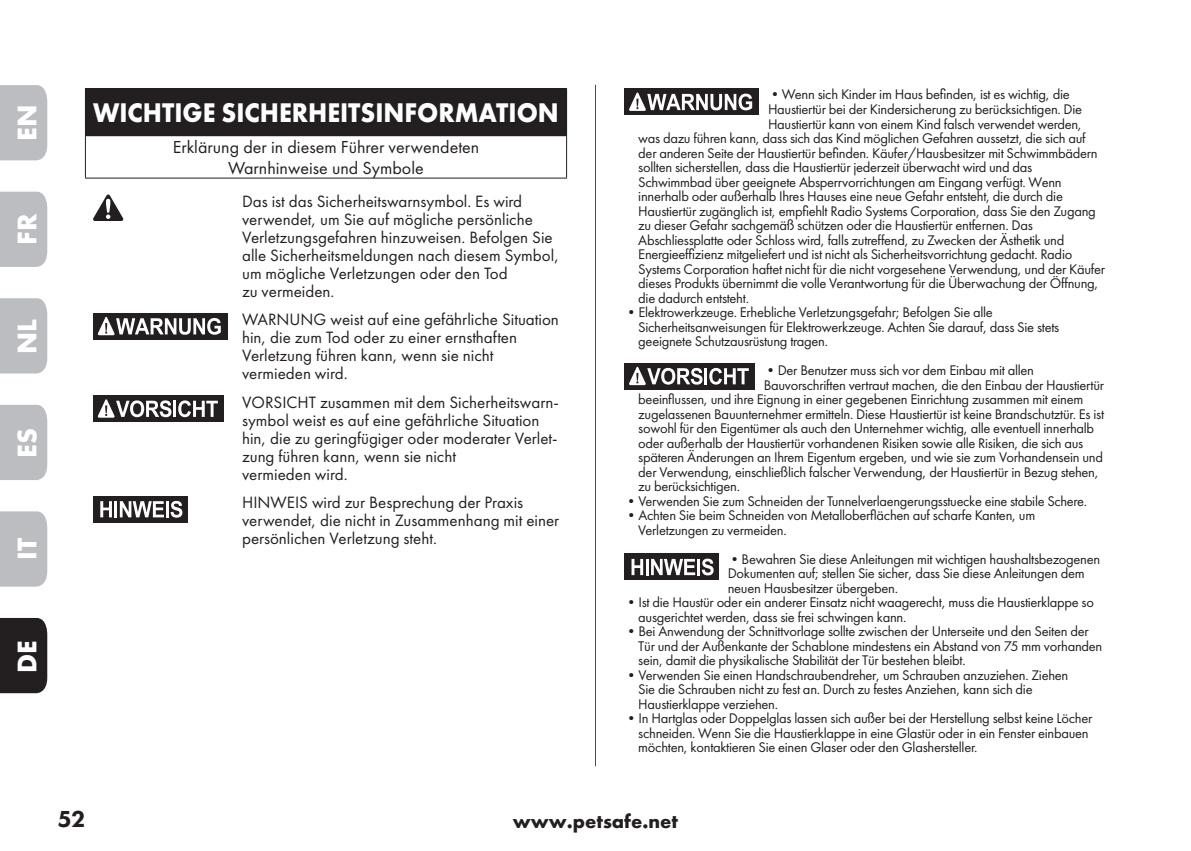
<style>
.page{position:relative;width:1191px;height:851px;background:#fff}
.page>*{position:absolute;margin:0;border:0;box-sizing:border-box;transform-origin:0 0}
.t1{font:28px "Futura PT Bold";color:#fff;scale:.93 1}
.t2{font:28px "Futura PT Bold";color:#fff}
.t3{font:24px "Futura PT Heavy";color:#231f20}
.t4{font:20px "Futura PT Bold";color:#231f20}
.t5{font:18px/21.6px "Futura PT Book";color:#231f20;text-align:center}
.t6{font:17px/18px "Futura PT Book";color:#231f20}
.t7{font:14.4px/14.4px "Futura PT Book";letter-spacing:-.02em;color:#231f20}
</style>
<div class="page">
<div style="left:0;top:85px;width:47px;height:75px;background:#bbbdc0"></div>
<div style="left:0;top:192px;width:47px;height:75px;background:#bbbdc0"></div>
<div style="left:0;top:405px;width:47px;height:75px;background:#bbbdc0"></div>
<div style="left:0;top:298px;width:47px;height:75px;background:#bbbdc0"></div>
<div style="left:0;top:511px;width:47px;height:75px;background:#bbbdc0"></div>
<div style="left:0;top:618px;width:47px;height:75px;background:#231f20"></div>
<hr style="left:595px;top:85px;width:1px;height:680px;background:#006c67">
<div style="left:624px;top:89px;width:134px;height:26px;background:#231f20"></div>
<svg style="left:629px;top:92px;width:123px;height:19px"></svg>
<div style="left:624px;top:363px;width:130px;height:26px;background:#231f20"></div>
<hr style="left:704px;top:368px;width:3px;height:16px;background:#fff">
<svg style="left:709px;top:368px;width:40px;height:16px"></svg>
<svg style="left:629px;top:366px;width:73px;height:19px"></svg>
<div style="left:624px;top:553px;width:94px;height:27px;background:#231f20"></div>
<svg style="left:631px;top:559px;width:12px;height:16px"></svg>
<hr style="left:645px;top:559px;width:3px;height:16px;background:#fff">
<svg style="left:651px;top:559px;width:44px;height:16px"></svg>
<hr style="left:697px;top:559px;width:3px;height:16px;background:#fff">
<svg style="left:702px;top:558px;width:11px;height:17px"></svg>
<div style="left:85px;top:88px;width:481px;height:48px;background:#231f20"></div>
<hr style="left:566px;top:89px;width:1px;height:46px;background:#231f20">
<hr style="left:85px;top:88px;width:482px;height:1px;background:#231f20">
<hr style="left:85px;top:136px;width:1px;height:42px;background:#231f20">
<hr style="left:566px;top:136px;width:1px;height:42px;background:#231f20">
<hr style="left:85px;top:135px;width:482px;height:1px;background:#231f20">
<hr style="left:85px;top:178px;width:482px;height:1px;background:#231f20">
<svg style="left:93px;top:194px;width:30px;height:27px"></svg>
<div style="left:93px;top:313px;width:134px;height:26px;background:#231f20"></div>
<svg style="left:97px;top:317px;width:124px;height:18px"></svg>
<div style="left:93px;top:395px;width:130px;height:27px;background:#231f20"></div>
<hr style="left:173px;top:400px;width:3px;height:17px;background:#fff">
<svg style="left:178px;top:400px;width:40px;height:17px"></svg>
<svg style="left:97px;top:399px;width:74px;height:18px"></svg>
<div style="left:93px;top:496px;width:94px;height:26px;background:#231f20"></div>
<svg style="left:100px;top:501px;width:12px;height:16px"></svg>
<hr style="left:114px;top:501px;width:3px;height:16px;background:#fff">
<svg style="left:120px;top:501px;width:44px;height:16px"></svg>
<hr style="left:166px;top:501px;width:3px;height:16px;background:#fff">
<svg style="left:170px;top:501px;width:12px;height:16px"></svg>
<h1 class="t2" style="left:13px;top:141px;width:38px;rotate:-90deg">EN</h1>
<h1 class="t2" style="left:13px;top:245px;width:33px;rotate:-90deg">FR</h1>
<h1 class="t2" style="left:13px;top:354px;width:36px;rotate:-90deg">NL</h1>
<h1 class="t2" style="left:13px;top:458px;width:31px;rotate:-90deg">ES</h1>
<h1 class="t2" style="left:13px;top:560px;width:23px;rotate:-90deg">IT</h1>
<h1 class="t2" style="left:13px;top:672px;width:34px;rotate:-90deg">DE</h1>
<h1 class="t1" style="left:93px;top:99px;width:502px">WICHTIGE SICHERHEITSINFORMATION</h1>
<p class="t5" style="left:173px;top:136px;width:308px">Erklärung der in diesem Führer verwendeten<br>Warnhinweise und Symbole</p>
<p class="t6" style="left:242px;top:193px;width:318px">Das ist das Sicherheitswarnsymbol. Es wird verwendet, um Sie auf mögliche persönliche Verletzungsgefahren hinzuweisen. Befolgen Sie alle Sicherheitsmeldungen nach diesem Symbol, um mögliche Verletzungen oder den Tod<br>zu vermeiden.</p>
<p class="t6" style="left:242px;top:311px;width:318px">WARNUNG weist auf eine gefährliche Situation hin, die zum Tod oder zu einer ernsthaften Verletzung führen kann, wenn sie nicht vermieden wird.</p>
<p class="t6" style="left:242px;top:394px;width:318px">VORSICHT zusammen mit dem Sicherheitswarn&shy;symbol weist es auf eine gefährliche Situation hin, die zu geringfügiger oder moderater Verlet&shy;zung führen kann, wenn sie nicht<br>vermieden wird.</p>
<p class="t6" style="left:242px;top:494px;width:319px">HINWEIS wird zur Besprechung der Praxis verwendet, die nicht in Zusammenhang mit einer persönlichen Verletzung steht.</p>
<p class="t7" style="left:767px;top:88px;width:303px">•Wenn sich Kinder im Haus befinden, ist es wichtig, die</p>
<p class="t7" style="left:768px;top:103px;width:316px">Haustiertür bei der Kindersicherung zu berücksichtigen. Die</p>
<p class="t7" style="left:768px;top:117px;width:315px">Haustiertür kann von einem Kind falsch verwendet werden,</p>
<p class="t7" style="left:638px;top:132px;width:449px">was dazu führen kann, dass sich das Kind möglichen Gefahren aussetzt, die sich auf</p>
<p class="t7" style="left:638px;top:146px;width:461px">der anderen Seite der Haustiertür befinden. Käufer/Hausbesitzer mit Schwimmbädern</p>
<p class="t7" style="left:638px;top:161px;width:395px">sollten sicherstellen, dass die Haustiertür jederzeit überwacht wird und das</p>
<p class="t7" style="left:638px;top:175px;width:425px">Schwimmbad über geeignete Absperrvorrichtungen am Eingang verfügt. Wenn</p>
<p class="t7" style="left:638px;top:190px;width:426px">innerhalb oder außerhalb Ihres Hauses eine neue Gefahr entsteht, die durch die</p>
<p class="t7" style="left:638px;top:204px;width:459px">Haustiertür zugänglich ist, empfiehlt Radio Systems Corporation, dass Sie den Zugang</p>
<p class="t7" style="left:638px;top:219px;width:396px">zu dieser Gefahr sachgemäß schützen oder die Haustiertür entfernen. Das</p>
<p class="t7" style="left:638px;top:233px;width:428px">Abschliessplatte oder Schloss wird, falls zutreffend, zu Zwecken der Ästhetik und</p>
<p class="t7" style="left:638px;top:248px;width:435px">Energieeffizienz mitgeliefert und ist nicht als Sicherheitsvorrichtung gedacht. Radio</p>
<p class="t7" style="left:638px;top:262px;width:468px">Systems Corporation haftet nicht für die nicht vorgesehene Verwendung, und der Käufer</p>
<p class="t7" style="left:638px;top:277px;width:462px">dieses Produkts übernimmt die volle Verantwortung für die Überwachung der Öffnung,</p>
<p class="t7" style="left:638px;top:291px;width:112px">die dadurch entsteht.</p>
<p class="t7" style="left:638px;top:306px;width:422px;text-indent:-14px">•Elektrowerkzeuge. Erhebliche Verletzungsgefahr; Befolgen Sie alle<br>Sicherheitsanweisungen für Elektrowerkzeuge. Achten Sie darauf, dass Sie stets geeignete Schutzausrüstung tragen.</p>
<p class="t7" style="left:763px;top:364px;width:272px">•Der Benutzer muss sich vor dem Einbau mit allen</p>
<p class="t7" style="left:763px;top:378px;width:342px">Bauvorschriften vertraut machen, die den Einbau der Haustiertür</p>
<p class="t7" style="left:638px;top:393px;width:446px">beeinflussen, und ihre Eignung in einer gegebenen Einrichtung zusammen mit einem</p>
<p class="t7" style="left:638px;top:407px;width:467px">zugelassenen Bauunternehmer ermitteln. Diese Haustiertür ist keine Brandschutztür. Es ist</p>
<p class="t7" style="left:638px;top:422px;width:457px">sowohl für den Eigentümer als auch den Unternehmer wichtig, alle eventuell innerhalb</p>
<p class="t7" style="left:638px;top:436px;width:446px">oder außerhalb der Haustiertür vorhandenen Risiken sowie alle Risiken, die sich aus</p>
<p class="t7" style="left:638px;top:451px;width:466px">späteren Änderungen an Ihrem Eigentum ergeben, und wie sie zum Vorhandensein und</p>
<p class="t7" style="left:638px;top:465px;width:462px">der Verwendung, einschließlich falscher Verwendung, der Haustiertür in Bezug stehen,</p>
<p class="t7" style="left:638px;top:480px;width:103px">zu berücksichtigen.</p>
<p class="t7" style="left:624px;top:494px;width:464px">•Verwenden Sie zum Schneiden der Tunnelverlaengerungsstuecke eine stabile Schere.</p>
<p class="t7" style="left:638px;top:509px;width:398px;text-indent:-14px">•Achten Sie beim Schneiden von Metalloberflächen auf scharfe Kanten, um<br>Verletzungen zu vermeiden.</p>
<p class="t7" style="left:727px;top:552px;width:374px">•Bewahren Sie diese Anleitungen mit wichtigen haushaltsbezogenen<br>Dokumenten auf; stellen Sie sicher, dass Sie diese Anleitungen dem neuen Hausbesitzer übergeben.</p>
<p class="t7" style="left:638px;top:596px;width:457px;text-indent:-14px">•Ist die Haustür oder ein anderer Einsatz nicht waagerecht, muss die Haustierklappe so ausgerichtet werden, dass sie frei schwingen kann.</p>
<p class="t7" style="left:638px;top:625px;width:465px;text-indent:-14px">•Bei Anwendung der Schnittvorlage sollte zwischen der Unterseite und den Seiten der<br>Tür und der Außenkante der Schablone mindestens ein Abstand von 75 mm vorhanden sein, damit die physikalische Stabilität der Tür bestehen bleibt.</p>
<p class="t7" style="left:638px;top:668px;width:431px;text-indent:-14px">•Verwenden Sie einen Handschraubendreher, um Schrauben anzuziehen. Ziehen<br>Sie die Schrauben nicht zu fest an. Durch zu festes Anziehen, kann sich die<br>Haustierklappe verziehen.</p>
<p class="t7" style="left:638px;top:712px;width:455px;text-indent:-14px">•In Hartglas oder Doppelglas lassen sich außer bei der Herstellung selbst keine Löcher schneiden. Wenn Sie die Haustierklappe in eine Glastür oder in ein Fenster einbauen möchten, kontaktieren Sie einen Glaser oder den Glashersteller.</p>
<h2 class="t3" style="left:57px;top:807px;width:30px">52</h2>
<h3 class="t4" style="left:513px;top:811px;width:167px">www.petsafe.net</h3>
</div>
